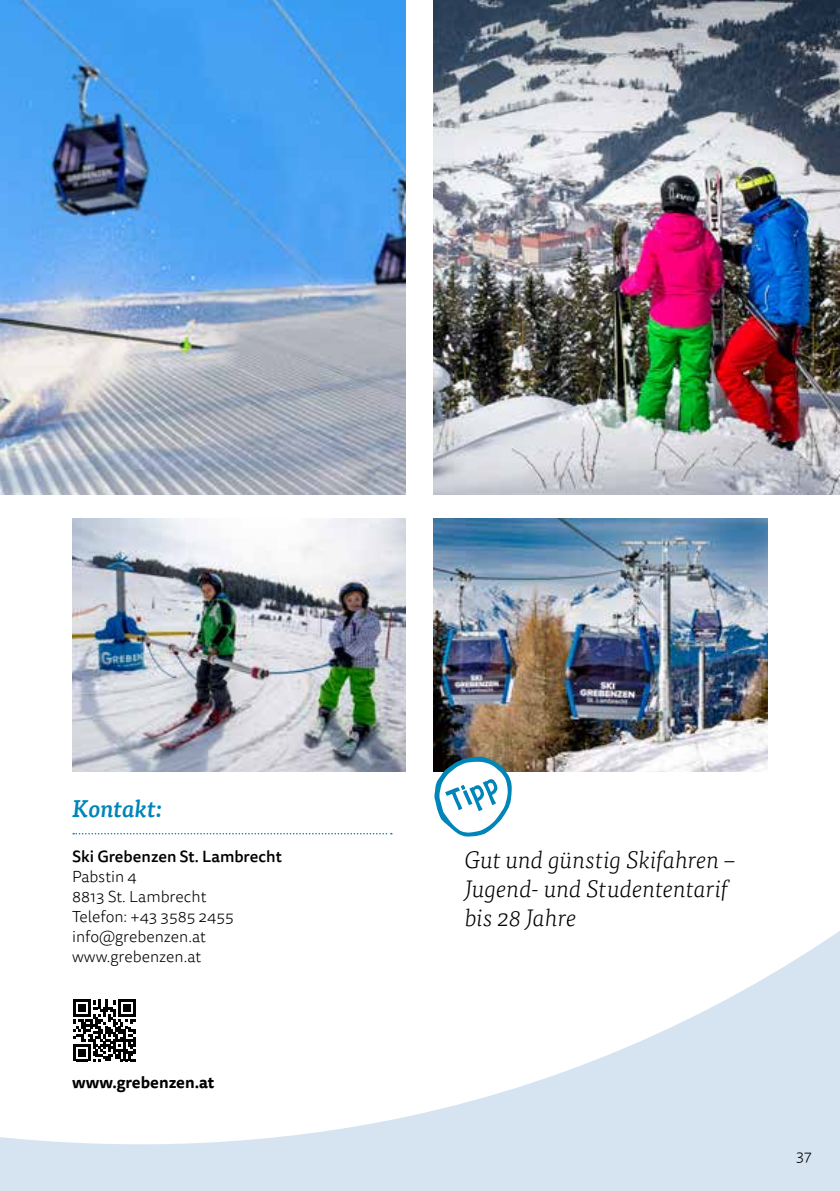
<style>
.page{position:relative;width:840px;height:1191px;background:#fff}
.page>*{position:absolute;margin:0;border:0;box-sizing:border-box;transform-origin:0 0}
.t1{font:italic 300 24px/28.8px "Tisa Pro";letter-spacing:-.01em;color:#000}
.t2{font:italic 500 24px "Tisa Pro";letter-spacing:-.005em;color:#0085b9}
.t3{font:300 16px/20px "Tisa Sans Pro";color:#000}
.t4{font:500 16px "Tisa Sans Pro";color:#000}
.t5{font:700 16px "Tisa Sans Pro";color:#000}
.t6{font:300 16px "Tisa Sans Pro";color:#000;scale:.93 1}
</style>
<div class="page">
<img style="left:0;top:0;width:405px;height:495px">
<svg style="left:0;top:834px;width:839px;height:357px"></svg>
<svg style="left:73px;top:833px;width:318px;height:1px"></svg>
<img style="left:72px;top:518px;width:333px;height:254px">
<img style="left:433px;top:518px;width:334px;height:254px">
<img style="left:433px;top:0;width:406px;height:495px">
<svg style="left:73px;top:999px;width:62px;height:62px"></svg>
<svg style="left:434px;top:756px;width:77px;height:80px"></svg>
<h1 class="t2" style="left:72px;top:790px;width:91px">Kontakt:</h1>
<p class="t4" style="left:72px;top:845px;width:211px">Ski Grebenzen St. Lambrecht</p>
<p class="t3" style="left:72px;top:867px;width:163px">Pabstin 4<br>8813 St. Lambrecht<br>Telefon: +43 3585 2455 info@grebenzen.at www.grebenzen.at</p>
<p class="t5" style="left:72px;top:1070px;width:144px">www.grebenzen.at</p>
<h1 class="t1" style="left:464px;top:844px;width:273px">Gut und günstig Skifahren –<br>Jugend- und Studententarif bis 28 Jahre</h1>
<p class="t6" style="left:795px;top:1145px;width:18px">37</p>
</div>
